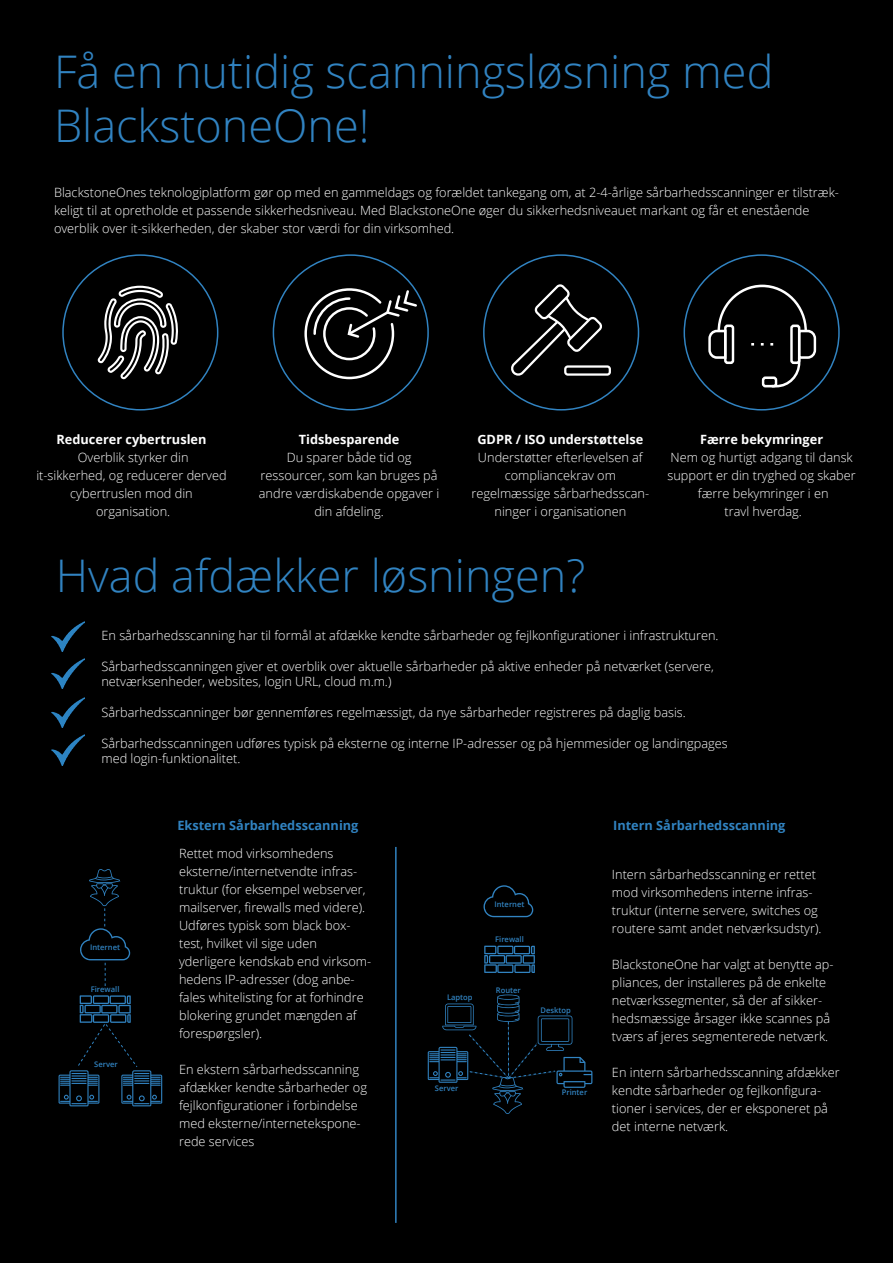
<style>
.page{position:relative;width:893px;height:1263px;background:#000}
.page>*{position:absolute;margin:0;border:0;box-sizing:border-box;transform-origin:0 0}
.t1{font:300 45px/54px "Open Sans";color:#3183c1}
.t2{font:300 12.75px/18px "Open Sans";color:#fff}
.t3{font:700 12.75px "Open Sans";color:#fff}
.t4{font:700 12.75px "Open Sans";color:#3183c1}
.t5{font:600 7.8px "Open Sans";color:#3183c1}
.t6{font:600 7.65px "Open Sans";color:#3183c1}
</style>
<div class="page">
<svg style="left:98px;top:286px;width:80px;height:93px"></svg>
<svg style="left:304px;top:287px;width:114px;height:93px"></svg>
<svg style="left:511px;top:284px;width:91px;height:92px"></svg>
<div style="left:564px;top:365px;width:47px;height:11px;border:2px solid #fff;border-radius:3px"></div>
<svg style="left:707px;top:284px;width:110px;height:105px"></svg>
<img style="left:51px;top:621px;width:33px;height:30px">
<img style="left:51px;top:735px;width:33px;height:30px">
<img style="left:51px;top:698px;width:33px;height:30px">
<img style="left:51px;top:659px;width:33px;height:30px">
<svg style="left:80px;top:869px;width:50px;height:117px"></svg>
<svg style="left:59px;top:995px;width:103px;height:111px"></svg>
<svg style="left:484px;top:946px;width:51px;height:27px"></svg>
<svg style="left:483px;top:885px;width:50px;height:32px"></svg>
<svg style="left:428px;top:994px;width:164px;height:120px"></svg>
<hr style="left:395px;top:847px;width:2px;height:376px;background:#3183c1">
<p class="t1" style="left:54px;top:44px;width:721px">Få en nutidig scanningsløsning med<br>BlackstoneOne!</p>
<p class="t2" style="left:54px;top:183px;width:786px">BlackstoneOnes teknologiplatform gør op med en gammeldags og forældet tankegang om, at 2-4-årlige sårbarhedsscanninger er tilstræk&shy;keligt til at opretholde et passende sikkerhedsniveau. Med BlackstoneOne øger du sikkerhedsniveauet markant og får et enestående overblik over it-sikkerheden, der skaber stor værdi for din virksomhed.</p>
<p class="t3" style="left:57px;top:430px;width:151px">Reducerer cybertruslen</p>
<p class="t2" style="left:78px;top:448px;width:112px">Overblik styrker din</p>
<p class="t2" style="left:36px;top:466px;width:192px">it-sikkerhed, og reducerer derved</p>
<p class="t2" style="left:70px;top:484px;width:124px;text-align:center">cybertruslen mod din organisation.</p>
<p class="t3" style="left:299px;top:430px;width:102px">Tidsbesparende</p>
<p class="t2" style="left:259px;top:448px;width:182px;text-align:center">Du sparer både tid og ressourcer, som kan bruges på andre værdiskabende opgaver i din afdeling.</p>
<p class="t3" style="left:477px;top:430px;width:167px">GDPR / ISO understøttelse</p>
<p class="t2" style="left:478px;top:448px;width:166px;text-align:center">Understøtter efterlevelsen af compliancekrav om</p>
<p class="t2" style="left:471px;top:484px;width:179px;text-align:center">regelmæssige sårbarhedsscan&shy;ninger i organisationen</p>
<p class="t3" style="left:700px;top:430px;width:124px">Færre bekymringer</p>
<p class="t2" style="left:667px;top:448px;width:190px">Nem og hurtigt adgang til dansk support er din tryghed og skaber</p>
<p class="t2" style="left:698px;top:484px;width:132px">færre bekymringer i en</p>
<p class="t2" style="left:725px;top:502px;width:79px">travl hverdag.</p>
<p class="t1" style="left:56px;top:547px;width:531px">Hvad afdækker løsningen?</p>
<p class="t2" style="left:101px;top:626px;width:619px">En sårbarhedsscanning har til formål at afdække kendte sårbarheder og fejlkonfigurationer i infrastrukturen.</p>
<p class="t2" style="left:101px;top:658px;width:614px;line-height:15.3px">Sårbarhedsscanningen giver et overblik over aktuelle sårbarheder på aktive enheder på netværket (servere, netværksenheder, websites, login URL, cloud m.m.)</p>
<p class="t2" style="left:101px;top:703px;width:586px">Sårbarhedsscanninger bør gennemføres regelmæssigt, da nye sårbarheder registreres på daglig basis.</p>
<p class="t2" style="left:101px;top:733px;width:628px">Sårbarhedsscanningen udføres typisk på eksterne og interne IP-adresser og på hjemmesider og landingpages</p>
<p class="t2" style="left:101px;top:749px;width:140px">med login-funktionalitet.</p>
<p class="t5" style="left:90px;top:942px;width:32px">Internet</p>
<p class="t5" style="left:91px;top:984px;width:30px">Firewall</p>
<p class="t5" style="left:94px;top:1058px;width:25px">Server</p>
<p class="t4" style="left:177px;top:816px;width:183px">Ekstern Sårbarhedsscanning</p>
<p class="t4" style="left:613px;top:816px;width:174px">Intern Sårbarhedsscanning</p>
<p class="t2" style="left:179px;top:844px;width:188px">Rettet mod virksomhedens eksterne/internetvendte infras&shy;truktur (for eksempel webserver, mailserver, firewalls med videre).<br>Udføres typisk som black box&shy;test, hvilket vil sige uden</p>
<p class="t2" style="left:179px;top:952px;width:194px">yderligere kendskab end virksom&shy;hedens IP-adresser (dog anbe&shy;fales whitelisting for at forhindre blokering grundet mængden af forespørgsler).</p>
<p class="t2" style="left:179px;top:1060px;width:189px">En ekstern sårbarhedsscanning afdækker kendte sårbarheder og fejlkonfigurationer i forbindelse med eksterne/internetekspone&shy;rede services</p>
<p class="t6" style="left:447px;top:992px;width:27px">Laptop</p>
<p class="t6" style="left:494px;top:899px;width:31px">Internet</p>
<p class="t6" style="left:495px;top:934px;width:30px">Firewall</p>
<p class="t6" style="left:496px;top:985px;width:26px">Router</p>
<p class="t6" style="left:540px;top:1005px;width:32px">Desktop</p>
<p class="t6" style="left:435px;top:1082px;width:25px">Server</p>
<p class="t6" style="left:562px;top:1087px;width:27px">Printer</p>
<p class="t2" style="left:612px;top:865px;width:211px">Intern sårbarhedsscanning er rettet mod virksomhedens interne infras&shy;truktur (interne servere, switches og routere samt andet netværksudstyr).</p>
<p class="t2" style="left:612px;top:955px;width:223px">BlackstoneOne har valgt at benytte ap&shy;pliances, der installeres på de enkelte netværkssegmenter, så der af sikker&shy;hedsmæssige årsager ikke scannes på tværs af jeres segmenterede netværk.</p>
<p class="t2" style="left:612px;top:1063px;width:229px">En intern sårbarhedsscanning afdækker kendte sårbarheder og fejlkonfigura&shy;tioner i services, der er eksponeret på det interne netværk.</p>
</div>
